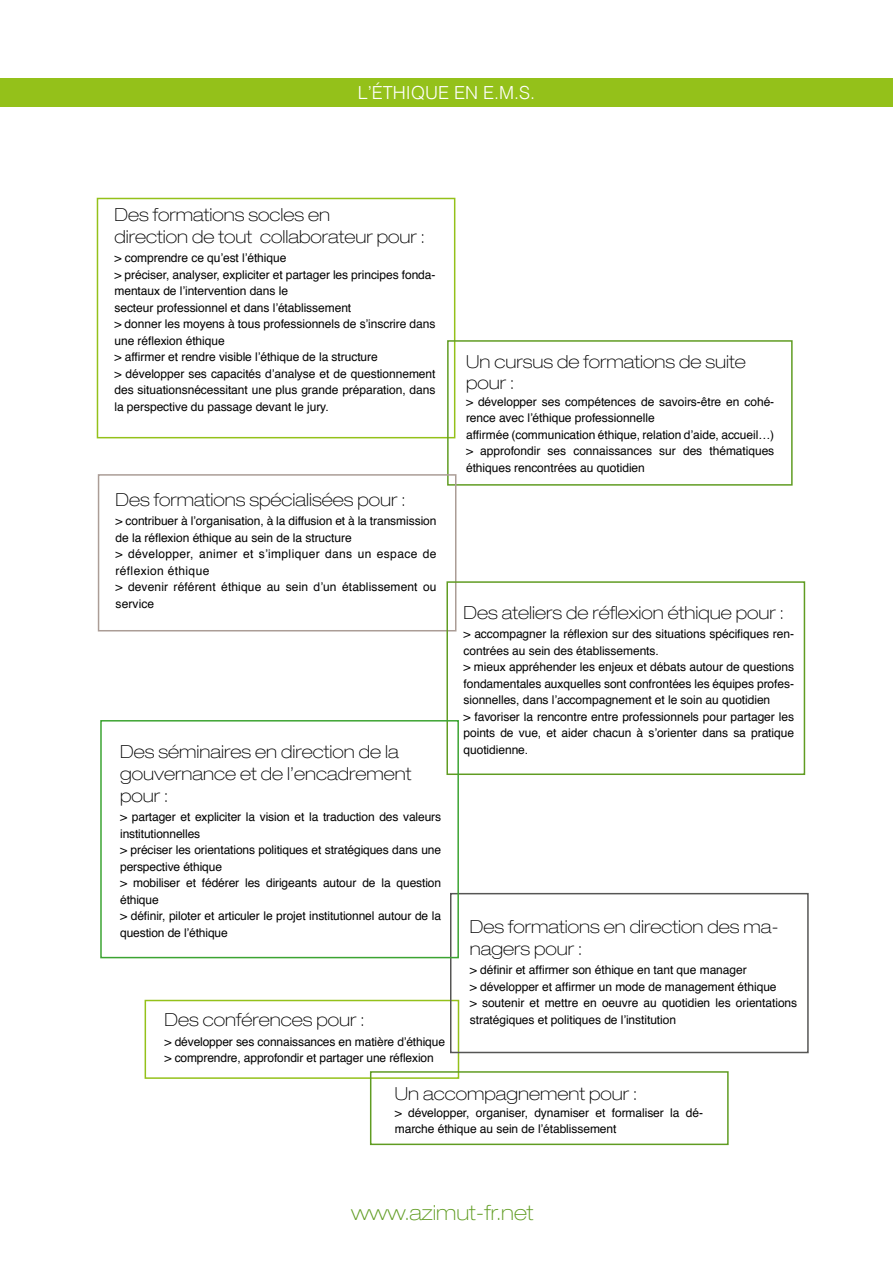
<style>
.page{position:relative;width:893px;height:1263px;background:#fff}
.page>*{position:absolute;margin:0;border:0;box-sizing:border-box;transform-origin:0 0}
.t1{font:100 expanded 21px "Helvetica Neue";color:#609c22}
.t2{font:100 expanded 18px/21.6px "Helvetica Neue";color:#000}
.t3{font:300 18px "Helvetica";color:#fff}
.t4{font:12px/16.5px "Helvetica";letter-spacing:-.005em;color:#000}
</style>
<div class="page">
<div style="left:97px;top:198px;width:358px;height:240px;border:2px solid #94c11a"></div>
<div style="left:447px;top:340px;width:346px;height:146px;border:2px solid #609c22"></div>
<div style="left:98px;top:474px;width:358px;height:157px;border:2px solid #ab9d96"></div>
<div style="left:145px;top:1000px;width:314px;height:79px;border:2px solid #94c11a"></div>
<div style="left:450px;top:893px;width:359px;height:160px;border:2px solid #565655"></div>
<div style="left:446px;top:581px;width:359px;height:194px;border:2px solid #609c22"></div>
<div style="left:370px;top:1071px;width:359px;height:74px;border:2px solid #609c22"></div>
<div style="left:100px;top:720px;width:359px;height:238px;border:2px solid #3ca432"></div>
<div style="left:0;top:78px;width:893px;height:29px;background:#94c11a"></div>
<h2 class="t3" style="left:358px;top:77px;width:179px">L’ÉTHIQUE EN E.M.S.</h2>
<h2 class="t2" style="left:114px;top:204px;width:312px">Des formations socles en<br>direction de tout collaborateur pour :</h2>
<p class="t4" style="left:114px;top:250px;width:322px">&gt; comprendre ce qu’est l’éthique<br>&gt; préciser, analyser, expliciter et partager les principes fonda&shy;mentaux de l’intervention dans le<br>secteur professionnel et dans l’établissement<br>&gt; donner les moyens à tous professionnels de s’inscrire dans une réflexion éthique<br>&gt; affirmer et rendre visible l’éthique de la structure<br>&gt; développer ses capacités d’analyse et de questionnement des situationsnécessitant une plus grande préparation, dans la perspective du passage devant le jury.</p>
<h2 class="t2" style="left:116px;top:489px;width:291px">Des formations spécialisées pour :</h2>
<p class="t4" style="left:116px;top:513px;width:322px">&gt; contribuer à l’organisation, à la diffusion et à la transmission de la réflexion éthique au sein de la structure<br>&gt; développer, animer et s’impliquer dans un espace de réflexion éthique<br>&gt; devenir référent éthique au sein d’un établissement ou service</p>
<h2 class="t2" style="left:120px;top:741px;width:293px">Des séminaires en direction de la gouvernance et de l’encadrement pour :</h2>
<p class="t4" style="left:120px;top:809px;width:322px">&gt; partager et expliciter la vision et la traduction des valeurs institutionnelles<br>&gt; préciser les orientations politiques et stratégiques dans une perspective éthique<br>&gt; mobiliser et fédérer les dirigeants autour de la question éthique<br>&gt; définir, piloter et articuler le projet institutionnel autour de la question de l’éthique</p>
<h2 class="t2" style="left:164px;top:1009px;width:201px">Des conférences pour :</h2>
<p class="t4" style="left:164px;top:1034px;width:282px">&gt; développer ses connaissances en matière d’éthique &gt; comprendre, approfondir et partager une réflexion</p>
<h2 class="t2" style="left:466px;top:350px;width:281px">Un cursus de formations de suite pour :</h2>
<p class="t4" style="left:466px;top:394px;width:310px">&gt; développer ses compétences de savoirs-être en cohé&shy;rence avec l’éthique professionnelle<br>affirmée (communication éthique, relation d’aide, accueil…) &gt; approfondir ses connaissances sur des thématiques éthiques rencontrées au quotidien</p>
<h2 class="t2" style="left:463px;top:602px;width:322px">Des ateliers de réflexion éthique pour :</h2>
<p class="t4" style="left:463px;top:626px;width:332px">&gt; accompagner la réflexion sur des situations spécifiques ren&shy;contrées au sein des établissements.<br>&gt; mieux appréhender les enjeux et débats autour de questions fondamentales auxquelles sont confrontées les équipes profes&shy;sionnelles, dans l’accompagnement et le soin au quotidien<br>&gt; favoriser la rencontre entre professionnels pour partager les points de vue, et aider chacun à s’orienter dans sa pratique quotidienne.</p>
<h2 class="t2" style="left:470px;top:916px;width:311px">Des formations en direction des ma&shy;nagers pour :</h2>
<p class="t4" style="left:470px;top:962px;width:329px">&gt; définir et affirmer son éthique en tant que manager<br>&gt; développer et affirmer un mode de management éthique<br>&gt; soutenir et mettre en oeuvre au quotidien les orientations stratégiques et politiques de l’institution</p>
<h2 class="t2" style="left:395px;top:1083px;width:244px">Un accompagnement pour :</h2>
<p class="t4" style="left:395px;top:1104px;width:310px">&gt; développer, organiser, dynamiser et formaliser la dé&shy;marche éthique au sein de l’établissement</p>
<h1 class="t1" style="left:351px;top:1200px;width:184px">www.azimut-fr.net</h1>
</div>
